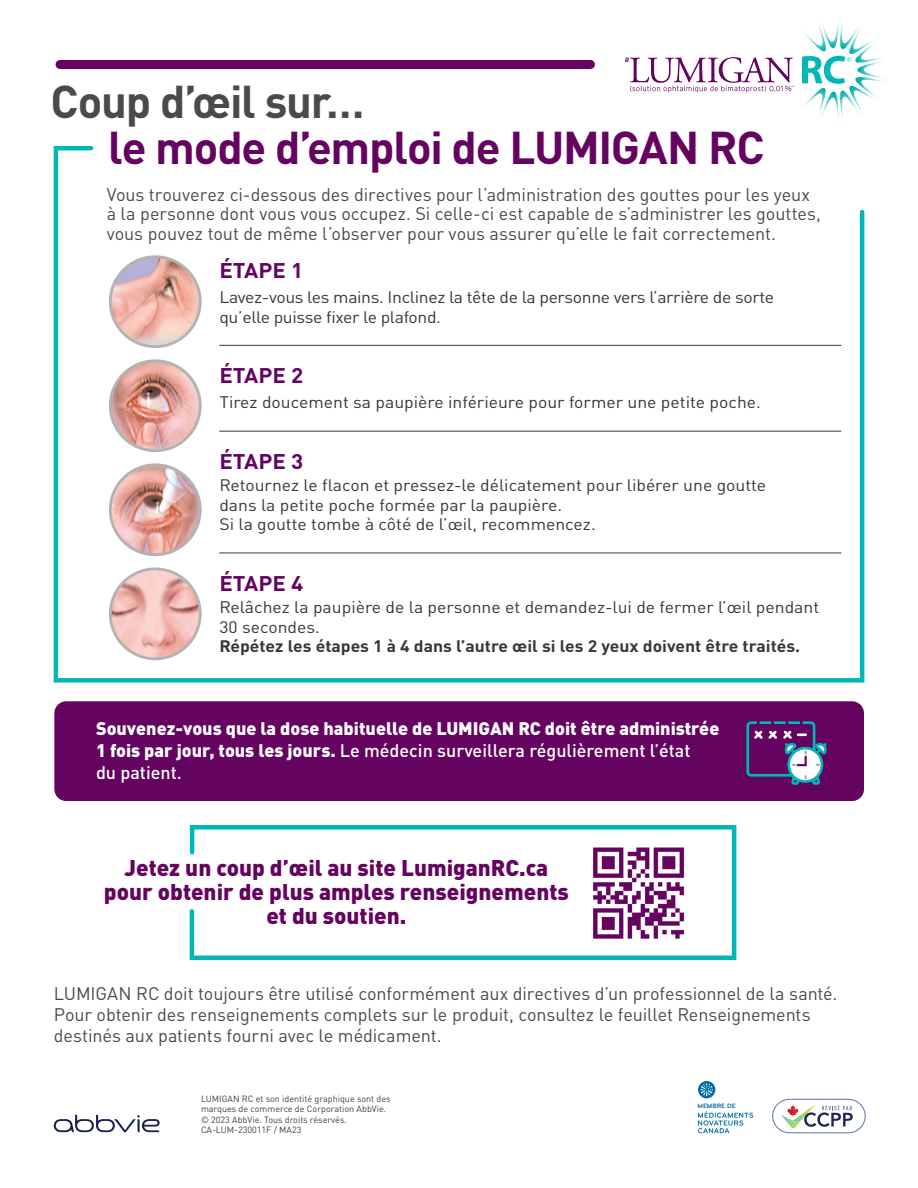
<style>
.page{position:relative;width:918px;height:1188px;background:#fff}
.page>*{position:absolute;margin:0;border:0;box-sizing:border-box;transform-origin:0 0}
.Chart-Side_info{font:700 45.45px "DIN Pro";letter-spacing:-.03em;color:#650360}
.Chart-Side_info-2{font:700 45.45px "DIN Pro";letter-spacing:-.03em;color:#4b4a4b}
.Graph_Heading{font:900 22.5px/24px "DIN Pro";color:#650360;text-align:center}
.Chart-Side_info-3{font:700 21px "DIN Pro";color:#650360;scale:1.06 1}
.Chart-Side_info-4{font:18px/19.5px "DIN Pro";letter-spacing:-.005em;color:#4b4a4b}
.Graph_Heading-2{font:900 18px/21.6px "DIN Pro";color:#fff}
.Chart-Side_info-5{font:16.5px/19.5px "DIN Pro";color:#383637;scale:1.06 1}
.Chart-Side_info-6{font:16.5px/19.5px "DIN Pro";letter-spacing:-.02em;color:#383637;scale:1.06 1}
.Chart-Side_info-7{font:700 16.5px "DIN Pro";color:#383637;scale:1.06 1}
.Chart-Side_info-8{font:9px/10.5px "DIN Pro";color:#404040}
.t1{font:700 6.6px "Bryant";color:#006ca3}
.s1{font-weight:500}
</style>
<div class="page">
<svg style="left:53px;top:146px;width:812px;height:537px"></svg>
<div style="left:54px;top:701px;width:810px;height:100px;background:#650360;border-radius:12px"></div>
<svg style="left:625px;top:22px;width:260px;height:98px"></svg>
<div style="left:60px;top:60px;width:531px;height:9px;background:#650360"></div>
<hr style="left:219px;top:345px;width:622px;height:1px;background:#383637">
<hr style="left:219px;top:431px;width:622px;height:1px;background:#383637">
<hr style="left:219px;top:553px;width:622px;height:1px;background:#383637">
<img style="left:110px;top:257px;width:90px;height:90px;border-radius:45px">
<div style="left:109px;top:255px;width:93px;height:93px;border:3px solid #b3b3b3;border-radius:50%"></div>
<img style="left:110px;top:361px;width:90px;height:90px;border-radius:45px">
<div style="left:109px;top:359px;width:93px;height:93px;border:3px solid #b3b3b3;border-radius:50%"></div>
<img style="left:110px;top:465px;width:90px;height:90px;border-radius:45px">
<div style="left:109px;top:463px;width:93px;height:93px;border:3px solid #b3b3b3;border-radius:50%"></div>
<img style="left:110px;top:569px;width:90px;height:90px;border-radius:45px">
<div style="left:109px;top:567px;width:93px;height:93px;border:3px solid #b3b3b3;border-radius:50%"></div>
<svg style="left:189px;top:825px;width:548px;height:135px"></svg>
<div style="left:746px;top:721px;width:69px;height:56px;border:3px solid #00b7b7;border-radius:3px"></div>
<svg style="left:814px;top:741px;width:13px;height:15px"></svg>
<div style="left:789px;top:748px;width:33px;height:33px;background:#fff;border-radius:50%"></div>
<div style="left:787px;top:747px;width:36px;height:36px;border:3px solid #00b7b7;border-radius:50%"></div>
<svg style="left:790px;top:774px;width:31px;height:11px"></svg>
<svg style="left:752px;top:721px;width:56px;height:46px"></svg>
<svg style="left:54px;top:1115px;width:106px;height:17px"></svg>
<div style="left:772px;top:1099px;width:93px;height:34px;border:1px solid #5676a1;border-radius:17px"></div>
<svg style="left:782px;top:1105px;width:71px;height:24px"></svg>
<svg style="left:698px;top:1081px;width:56px;height:53px"></svg>
<img style="left:591px;top:846px;width:96px;height:93px">
<p class="Chart-Side_info-2" style="left:50px;top:64px;width:316px">Coup d’œil sur…</p>
<p class="Chart-Side_info" style="left:108px;top:110px;width:658px">le mode d’emploi de LUMIGAN RC</p>
<p class="Chart-Side_info-4" style="left:107px;top:183px;width:716px">Vous trouverez ci-dessous des directives pour l’administration des gouttes pour les yeux à la personne dont vous vous occupez. Si celle-ci est capable de s’administrer les gouttes, vous pouvez tout de même l’observer pour vous assurer qu’elle le fait correctement.</p>
<p class="Chart-Side_info-3" style="left:219px;top:253px;width:81px">ÉTAPE 1</p>
<p class="Chart-Side_info-6" style="left:219px;top:286px;width:525px">Lavez-vous les mains. Inclinez la tête de la personne vers l’arrière de sorte qu’elle puisse fixer le plafond.</p>
<p class="Chart-Side_info-3" style="left:219px;top:358px;width:81px">ÉTAPE 2</p>
<p class="Chart-Side_info-5" style="left:219px;top:391px;width:512px">Tirez doucement sa paupière inférieure pour former une petite poche.</p>
<p class="Chart-Side_info-3" style="left:219px;top:444px;width:81px">ÉTAPE 3</p>
<p class="Chart-Side_info-5" style="left:219px;top:474px;width:517px">Retournez le flacon et pressez-le délicatement pour libérer une goutte dans la petite poche formée par la paupière.</p>
<p class="Chart-Side_info-5" style="left:219px;top:513px;width:357px">Si la goutte tombe à côté de l’œil, recommencez.</p>
<p class="Chart-Side_info-3" style="left:219px;top:565px;width:81px">ÉTAPE 4</p>
<p class="Chart-Side_info-5" style="left:219px;top:596px;width:567px">Relâchez la paupière de la personne et demandez-lui de fermer l’œil pendant<br>30 secondes.</p>
<p class="Chart-Side_info-7" style="left:219px;top:632px;width:550px">Répétez les étapes 1 à 4 dans l’autre œil si les 2 yeux doivent être traités.</p>
<p class="Graph_Heading-2" style="left:96px;top:716px;width:625px">Souvenez-vous que la dose habituelle de LUMIGAN RC doit être administrée<br>1 fois par jour, tous les jours. <span class="s1">Le médecin surveillera régulièrement l’état<br>du patient.</span></p>
<p class="Graph_Heading" style="left:104px;top:853px;width:466px">Jetez un coup d’œil au site LumiganRC.ca pour obtenir de plus amples renseignements et du soutien.</p>
<p class="Chart-Side_info-4" style="left:54px;top:981px;width:785px;line-height:21px">LUMIGAN RC doit toujours être utilisé conformément aux directives d’un professionnel de la santé.<br>Pour obtenir des renseignements complets sur le produit, consultez le feuillet Renseignements destinés aux patients fourni avec le médicament.</p>
<p class="Chart-Side_info-8" style="left:201px;top:1092px;width:191px">LUMIGAN RC et son identité graphique sont des marques de commerce de Corporation AbbVie.</p>
<p class="Chart-Side_info-8" style="left:201px;top:1113px;width:147px">© 2023 AbbVie. Tous droits réservés.</p>
<p class="Chart-Side_info-8" style="left:201px;top:1124px;width:102px">CA-LUM-230011F / MA23</p>
<p class="t1" style="left:698px;top:1102px;width:40px">MEMBRE DE</p>
</div>
